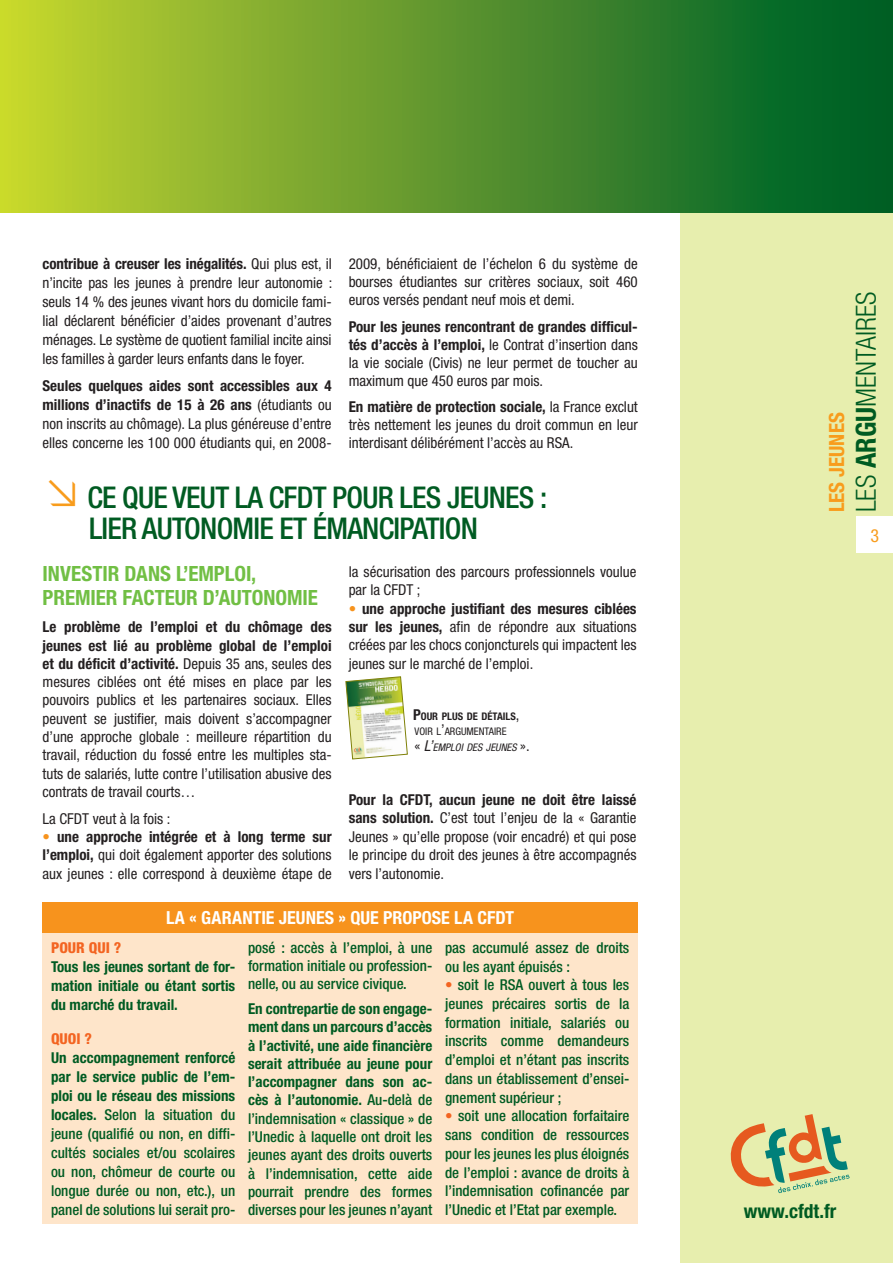
<style>
.page{position:relative;width:893px;height:1263px;background:#fff}
.page>*{position:absolute;margin:0;border:0;box-sizing:border-box;transform-origin:0 0}
.t1{font:500 condensed 30px/31.5px "Helvetica Neue";letter-spacing:-.025em;color:#005b22}
.t2{font:300 condensed 27.75px "Helvetica Neue";color:#005b22}
.t3{font:700 condensed 21px/24.3px "Helvetica Neue";color:#71bf44}
.t4{font:700 condensed 21px "Helvetica Neue";color:#f89c1c}
.t5{font:700 condensed 19.5px "Helvetica Neue";color:#005b22}
.t6{font:700 condensed 18px "Helvetica Neue";color:#fff}
.t7{font:condensed 18px "Helvetica Neue";color:#f89c1c}
.t8{font:condensed 15px/18.3px "Helvetica Neue";color:#231f20;text-align:justify}
.t9{font:500 condensed 15px/18.3px "Helvetica Neue";color:#005b22;text-align:justify}
.t10{font:700 condensed 15px/19px "Helvetica Neue";color:#005b22;text-align:justify}
.t11{font:800 condensed 15px "Helvetica Neue";color:#f36421}
.t12{font:condensed 10.5px/15.5px "Helvetica Neue";color:#231f20}
.s1{font-weight:700}
.s2{color:#f7931d}
.s3{font-weight:700;font-size:15px}
.s4{font-size:15px}
.s5{font-style:italic;font-size:15px}
.s6{font-style:italic}
.s7{font-weight:700;color:#f36421}
</style>
<div class="page">
<div style="left:680px;top:0;width:213px;height:1263px;background:#e7eeae"></div>
<div style="left:0;top:0;width:893px;height:213px;background:linear-gradient(to right,#c8d531,#005928)"></div>
<div style="left:857px;top:517px;width:36px;height:36px;background:#fff"></div>
<svg style="left:730px;top:1114px;width:120px;height:79px"></svg>
<div style="left:43px;top:932px;width:595px;height:292px;background:#fee5ca"></div>
<div style="left:43px;top:902px;width:595px;height:30px;background:#f7931d"></div>
<img style="left:345px;top:676px;width:63px;height:84px">
<p class="t8" style="left:43px;top:254px;width:291px;line-height:18.9px"><span class="s1">contribue à creuser les inégalités.</span> Qui plus est, il n’incite pas les jeunes à prendre leur autonomie : seuls 14 % des jeunes vivant hors du domicile fami&shy;lial déclarent bénéficier d’aides provenant d’autres ménages. Le système de quotient familial incite ainsi les familles à garder leurs enfants dans le foyer.</p>
<p class="t8" style="left:43px;top:376px;width:291px;line-height:18.9px"><span class="s1">Seules quelques aides sont accessibles aux 4 millions d’inactifs de 15 à 26 ans</span> (étudiants ou non inscrits au chômage). La plus généreuse d’entre elles concerne les 100 000 étudiants qui, en 2008-</p>
<p class="t8" style="left:349px;top:255px;width:291px">2009, bénéficiaient de l’échelon 6 du système de bourses étudiantes sur critères sociaux, soit 460 euros versés pendant neuf mois et demi.</p>
<p class="t8" style="left:349px;top:317px;width:291px"><span class="s1">Pour les jeunes rencontrant de grandes difficul&shy;tés d’accès à l’emploi,</span> le Contrat d’insertion dans la vie sociale (Civis) ne leur permet de toucher au maximum que 450 euros par mois.</p>
<p class="t8" style="left:349px;top:398px;width:291px"><span class="s1">En matière de protection sociale,</span> la France exclut très nettement les jeunes du droit commun en leur interdisant délibérément l’accès au RSA.</p>
<h1 class="t1" style="left:43px;top:481px;width:506px"><sup>≥</sup> Ce que veut la CFDT pour les jeunes : lier autonomie et émancipation</h1>
<h3 class="t3" style="left:43px;top:561px;width:215px">Investir dans l’emploi, premier fact</h3>
<h3 class="t3" style="left:165px;top:586px;width:155px">eur d’autonomie</h3>
<p class="t8" style="left:43px;top:618px;width:291px"><span class="s1">Le problème de l’emploi et du chômage des jeunes est lié au problème global de l’emploi et du déficit d’activité.</span> Depuis 35 ans, seules des mesures ciblées ont été mises en place par les pouvoirs publics et les partenaires sociaux. Elles peuvent se justifier, mais doivent s’accompagner d’une approche globale : meilleure répartition du travail, réduction du fossé entre les multiples sta&shy;tuts de salariés, lutte contre l’utilisation abusive des contrats de travail courts…</p>
<p class="t8" style="left:43px;top:809px;width:129px">La CFDT veut à la fois :</p>
<p class="t8" style="left:43px;top:827px;width:291px"><span class="s2">•</span> <span class="s1">une approche intégrée et à long terme sur l’emploi,</span> qui doit également apporter des solutions aux jeunes : elle correspond à deuxième étape de</p>
<p class="t8" style="left:349px;top:562px;width:289px">la sécurisation des parcours professionnels voulue par la CFDT ;</p>
<p class="t8" style="left:349px;top:599px;width:289px"><span class="s2">•</span> <span class="s1">une approche justifiant des mesures ciblées sur les jeunes,</span> afin de répondre aux situations créées par les chocs conjoncturels qui impactent les jeunes sur le marché de l’emploi.</p>
<p class="t12" style="left:413px;top:708px;width:118px"><span class="s3">P</span><span class="s1">OUR PLUS DE DÉTAILS</span><span class="s4">,<br></span>VOIR L<span class="s4">’</span>ARGUMENTAIRE<br><span class="s4">«</span> <span class="s5">L’</span><span class="s6">EMPLOI DES JEUNES</span> <span class="s4">».</span></p>
<p class="t8" style="left:349px;top:790px;width:289px"><span class="s1">Pour la CFDT, aucun jeune ne doit être laissé sans solution.</span> C’est tout l’enjeu de la « Garantie Jeunes » qu’elle propose (voir encadré) et qui pose le principe du droit des jeunes à être accompagnés vers l’autonomie.</p>
<p class="t6" style="left:166px;top:907px;width:349px">La « Garanti e Jeunes » que propose la CFDT</p>
<p class="t11" style="left:51px;top:938px;width:72px">POUR QUI ?</p>
<p class="t10" style="left:51px;top:957px;width:186px">Tous les jeunes sortant de for&shy;mation initiale ou étant sortis du marché du travail.</p>
<p class="t11" style="left:51px;top:1029px;width:43px">QUOI ?</p>
<p class="t9" style="left:51px;top:1048px;width:186px;line-height:19px"><span class="s1">Un accompagnement renforcé par le service public de l’em&shy;ploi ou le réseau des missions locales.</span> Selon la situation du jeune (qualifié ou non, en diffi&shy;cultés sociales et/ou scolaires ou non, chômeur de courte ou longue durée ou non, etc.), un panel de solutions lui serait pro-</p>
<p class="t9" style="left:248px;top:938px;width:186px">posé : accès à l’emploi, à une formation initiale ou profession&shy;nelle, ou au service civique.</p>
<p class="t9" style="left:248px;top:999px;width:186px"><span class="s1">En contrepartie de son engage&shy;ment dans un parcours d’accès à l’activité, une aide financière serait attribuée au jeune pour l’accompagner dans son ac&shy;cès à l’autonomie.</span> Au-delà de l’indemnisation « classique » de l’Unedic à laquelle ont droit les jeunes ayant des droits ouverts à l’indemnisation, cette aide pourrait prendre des formes diverses pour les jeunes n’ayant</p>
<p class="t9" style="left:445px;top:938px;width:186px;line-height:18.8px">pas accumulé assez de droits ou les ayant épuisés :</p>
<p class="t9" style="left:445px;top:975px;width:64px"><span class="s7">•</span> soit le RSA</p>
<p class="t9" style="left:445px;top:975px;width:186px;line-height:18.8px;text-indent:84px">ouvert à tous les jeunes précaires sortis de la formation initiale, salariés ou inscrits comme demandeurs d’emploi et n’étant pas inscrits dans un établissement d’ensei&shy;gnement supérieur ;</p>
<p class="t9" style="left:445px;top:1106px;width:186px;line-height:18.8px"><span class="s7">•</span> soit une allocation forfaitaire sans condition de ressources pour les jeunes les plus éloignés de l’emploi : avance de droits à l’indemnisation cofinancée par l’Unedic et l’Etat par exemple.</p>
<h3 class="t4" style="left:824px;top:512px;width:101px;rotate:-90deg">les jeunes</h3>
<h2 class="t2" style="left:850px;top:512px;width:222px;rotate:-90deg">LES <span class="s1">ARGU</span>MENTAIRES</h2>
<p class="t7" style="left:871px;top:525px;width:10px">3</p>
<h3 class="t5" style="left:744px;top:1200px;width:94px">www.cfdt.fr</h3>
</div>
